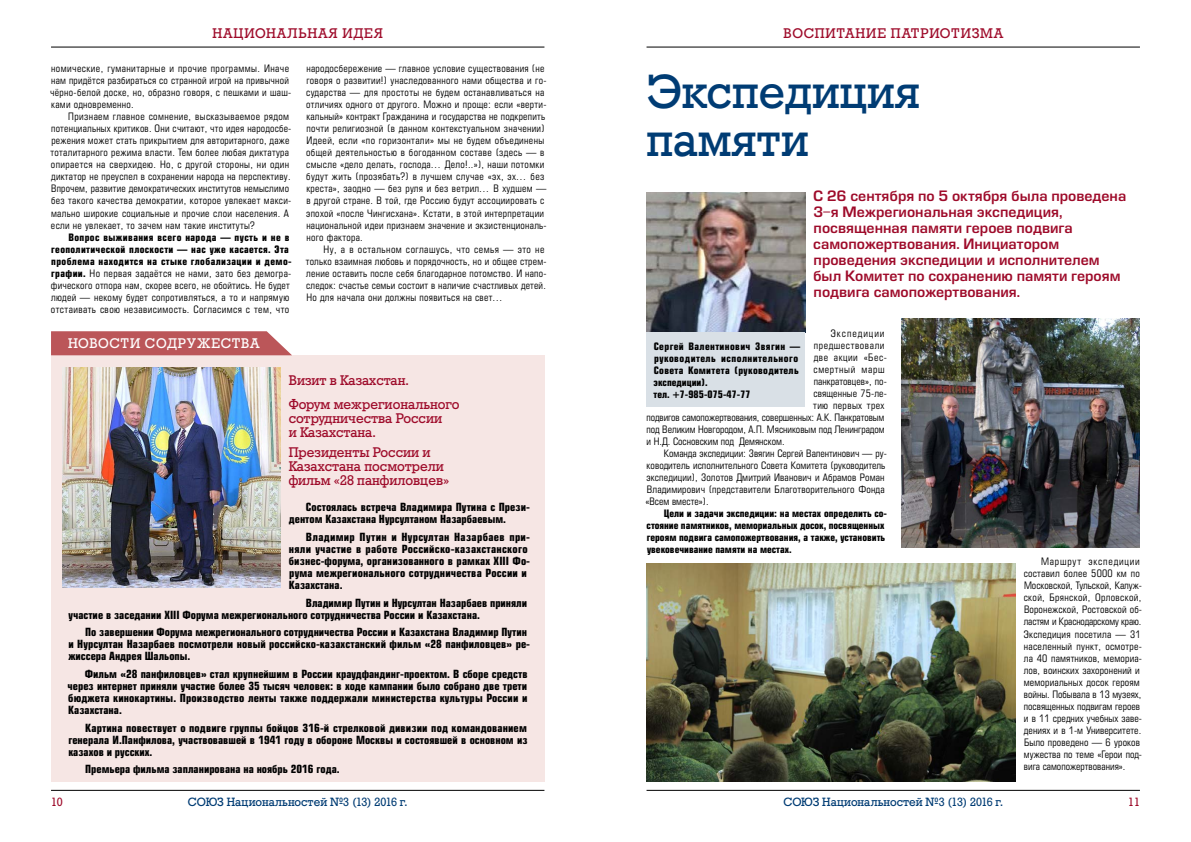
<style>
.page{position:relative;width:1191px;height:842px;background:#fff}
.page>*{position:absolute;margin:0;border:0;box-sizing:border-box;transform-origin:0 0}
.t1{font:48px/48px "Geo Slb 712 Medium CBT";color:#003c74}
.t2{font:14px/16px "Europe Demi C";color:#9e0b2a}
.t3{font:14px/14px "Geo Slb 712 Medium CBT";color:#9e0b2a}
.t4{font:14px "Geo Slb 712 Medium CBT";letter-spacing:.05em;color:#9e0b2a}
.t5{font:14px "Geo Slb 712 Medium CBT";letter-spacing:.045em;color:#fff}
.t6{font:14px "Geo Slb 712 Medium CBT";letter-spacing:.065em;color:#9e0b2a}
.t7{font:12px "Geo Slb 712 Medium CBT";color:#003c74}
.t8{font:12px "Geo Slb 712 Medium CBT";color:#9e0b2a}
.t9{font:700 11px/12px "Europe Condensed C";color:#000}
.t10{font:10px/12px "Europe Condensed C";letter-spacing:.025em;color:#000}
.t11{font:700 10px/12px "Europe Condensed C";color:#000}
.t12{font:10px "Europe Condensed C";color:#000}
.t13{font:700 10px/12px "Europe Condensed C";letter-spacing:.035em;color:#000}
.t14{font:10px "Europe Condensed C";letter-spacing:.005em;color:#000}
.t15{font:10px "Europe Condensed C";letter-spacing:-.005em;color:#000}
.t16{font:10px "Europe Condensed C";letter-spacing:.055em;color:#000}
.t17{font:10px "Europe Condensed C";letter-spacing:.05em;color:#000}
.t18{font:10px "Europe Condensed C";letter-spacing:.06em;color:#000}
.t19{font:10px "Europe Condensed C";letter-spacing:.095em;color:#000}
.s1{font-weight:700}
</style>
<div class="page">
<hr style="left:51px;top:790px;width:493px;height:1px;background:#000">
<hr style="left:646px;top:790px;width:494px;height:1px;background:#000">
<hr style="left:646px;top:47px;width:494px;height:1px;background:#000">
<hr style="left:51px;top:47px;width:493px;height:1px;background:#000">
<div style="left:51px;top:355px;width:493px;height:427px;background:#f6e6e4"></div>
<svg style="left:51px;top:331px;width:241px;height:24px;background:#bf6063"></svg>
<img style="left:63px;top:368px;width:217px;height:219px">
<img style="left:646px;top:193px;width:159px;height:140px">
<div style="left:646px;top:333px;width:159px;height:74px;background:#d9e0e6"></div>
<img style="left:901px;top:319px;width:239px;height:228px">
<img style="left:646px;top:564px;width:369px;height:218px">
<h2 class="t6" style="left:212px;top:25px;width:172px">НАЦИОНАЛЬНАЯ ИДЕЯ</h2>
<h2 class="t4" style="left:783px;top:25px;width:221px">ВОСПИТАНИЕ ПАТРИОТИЗМА</h2>
<p class="t10" style="left:50px;top:62px;width:242px">номические, гуманитарные и прочие программы. Иначе нам придётся разбираться со странной игрой на привычной чёрно-белой доске, но, образно говоря, с пешками и шаш&shy;ками одновременно.</p>
<p class="t10" style="left:51px;top:111px;width:242px;text-indent:18px">Признаем главное сомнение, высказываемое рядом потенциальных критиков. Они считают, что идея народосбе&shy;режения может стать прикрытием для авторитарного, даже тоталитарного режима власти. Тем более любая диктатура опирается на сверхидею. Но, с другой стороны, ни один диктатор не преуспел в сохранении народа на перспективу.<br>Впрочем, развитие демократических институтов немыслимо без такого качества демократии, которое увлекает макси&shy;мально широкие социальные и прочие слои населения. А если не увлекает, то зачем нам такие институты?</p>
<p class="t10" style="left:51px;top:231px;width:242px;text-indent:17px"><span class="s1">Вопрос выживания всего народа — пусть и не в геополитической плоскости — нас уже касается. Эта проблема находится на стыке глобализации и демо&shy;графии.</span> Но первая задаётся не нами, зато без демогра&shy;фического отпора нам, скорее всего, не обойтись. Не будет людей — некому будет сопротивляться, а то и напрямую отстаивать свою независимость. Согласимся с тем, что</p>
<p class="t10" style="left:306px;top:62px;width:242px">народосбережение — главное условие существования (не говоря о развитии!) унаследованного нами общества и го&shy;сударства — для простоты не будем останавливаться на отличиях одного от другого. Можно и проще: если «верти&shy;кальный» контракт Гражданина и государства не подкрепить почти религиозной (в данном контекстуальном значении)<br>Идеей, если «по горизонтали» мы не будем объединены общей деятельностью в богоданном составе (здесь — в смысле «дело делать, господа… Дело!..»), наши потомки будут жить (прозябать?) в лучшем случае «эх, эх… без креста», заодно — без руля и без ветрил… В худшем — в другой стране. В той, где Россию будут ассоциировать с эпохой «после Чингисхана». Кстати, в этой интерпретации национальной идеи признаем значение и экзистенциональ&shy;ного фактора.</p>
<p class="t10" style="left:306px;top:243px;width:242px;text-indent:18px">Ну, а в остальном соглашусь, что семья — это не только взаимная любовь и порядочность, но и общее стрем&shy;ление оставить после себя благодарное потомство. И напо&shy;следок: счастье семьи состоит в наличие счастливых детей.<br>Но для начала они должны появиться на свет…</p>
<h1 class="t1" style="left:646px;top:67px;width:275px">Экспедиция памяти</h1>
<p class="t2" style="left:813px;top:187px;width:315px">С 26 сентября по 5 октября была проведена 3-я Межрегиональная экспедиция, посвященная памяти героев подвига самопожертвования. Инициатором проведения экспедиции и исполнителем был Комитет по сохранению памяти героям подвига самопожертвования.</p>
<p class="t19" style="left:830px;top:327px;width:55px">Экспедиции</p>
<p class="t16" style="left:813px;top:339px;width:72px">предшествовали</p>
<p class="t17" style="left:814px;top:351px;width:75px">две акции «Бес-</p>
<p class="t18" style="left:813px;top:363px;width:72px">смертный марш</p>
<p class="t14" style="left:813px;top:375px;width:75px">панкратовцев», по-</p>
<p class="t10" style="left:813px;top:387px;width:75px">священные 75-ле-</p>
<p class="t10" style="left:813px;top:399px;width:73px">тию первых трех</p>
<p class="t15" style="left:646px;top:411px;width:239px">подвигов самопожертвования, совершенных: А.К. Панкратовым</p>
<p class="t12" style="left:646px;top:423px;width:240px">под Великим Новгородом, А.П. Мясниковым под Ленинградом</p>
<p class="t12" style="left:646px;top:435px;width:139px">и Н.Д. Сосновским под Демянском.</p>
<p class="t12" style="left:664px;top:447px;width:224px">Команда экспедиции: Звягин Сергей Валентинович — ру-</p>
<p class="t14" style="left:646px;top:459px;width:240px">ководитель исполнительного Совета Комитета (руководитель</p>
<p class="t10" style="left:646px;top:471px;width:240px">экспедиции), Золотов Дмитрий Иванович и Абрамов Роман</p>
<p class="t10" style="left:647px;top:483px;width:239px">Владимирович (представители Благотворительного Фонда</p>
<p class="t12" style="left:645px;top:495px;width:64px">«Всем вместе»).</p>
<p class="t11" style="left:646px;top:507px;width:242px;text-indent:17px">Цели и задачи экспедиции: на местах определить со&shy;стояние памятников, мемориальных досок, посвященных героям подвига самопожертвования, а также, установить увековечивание памяти на местах.</p>
<p class="t10" style="left:1023px;top:556px;width:120px;text-indent:17px">Маршрут экспедиции составил более 5000 км по<br>Московской, Тульской, Калуж&shy;ской, Брянской, Орловской,<br>Воронежской, Ростовской об&shy;ластям и Краснодарскому краю.<br>Экспедиция посетила — 31 населенный пункт, осмотре&shy;ла 40 памятников, мемориа&shy;лов, воинских захоронений и мемориальных досок героям войны. Побывала в 13 музеях, посвященных подвигам героев и в 11 средних учебных заве&shy;дениях и в 1-м Университете.<br>Было проведено — 6 уроков мужества по теме «Герои под&shy;вига самопожертвования».</p>
<h2 class="t5" style="left:68px;top:335px;width:193px">НОВОСТИ СОДРУЖЕСТВА</h2>
<p class="t13" style="left:653px;top:340px;width:148px">Сергей Валентинович Звягин — руководитель исполнительного<br>Совета Комитета (руководитель экспедиции).<br>тел. +7-985-075-47-77</p>
<h2 class="t3" style="left:289px;top:368px;width:172px;line-height:24.1px">Визит в Казахстан.<br>Форум межрегионального</h2>
<h2 class="t3" style="left:289px;top:411px;width:155px">сотрудничества России и Казахстана.</h2>
<h2 class="t3" style="left:289px;top:445px;width:162px">Президенты России и<br>Казахстана посмотрели фильм «28 панфиловцев»</h2>
<p class="t9" style="left:289px;top:501px;width:243px;text-indent:17px">Состоялась встреча Владимира Путина с Прези&shy;дентом Казахстана Нурсултаном Назарбаевым.</p>
<p class="t9" style="left:289px;top:531px;width:243px;text-indent:17px">Владимир Путин и Нурсултан Назарбаев при&shy;няли участие в работе Российско-казахстанского бизнес-форума, организованного в рамках XIII Фо&shy;рума межрегионального сотрудничества России и Казахстана.</p>
<p class="t9" style="left:69px;top:596px;width:460px;text-indent:237px">Владимир Путин и Нурсултан Назарбаев приняли участие в заседании XIII Форума межрегионального сотрудничества России и Казахстана.</p>
<p class="t9" style="left:68px;top:626px;width:463px;text-indent:17px">По завершении Форума межрегионального сотрудничества России и Казахстана Владимир Путин и Нурсултан Назарбаев посмотрели новый российско-казахстанский фильм «28 панфиловцев» ре&shy;жиссера Андрея Шальопы.</p>
<p class="t9" style="left:68px;top:668px;width:461px;text-align:justify;text-indent:17px">Фильм «28 панфиловцев» стал крупнейшим в России краудфандинг-проектом. В сборе средств через интернет приняли участие более 35 тысяч человек: в ходе кампании было собрано две трети бюджета кинокартины. Производство ленты также поддержали министерства культуры России и Казахстана.</p>
<p class="t9" style="left:68px;top:721px;width:461px;text-align:justify;text-indent:17px">Картина повествует о подвиге группы бойцов 316‑й стрелковой дивизии под командованием генерала И.Панфилова, участвовавшей в 1941 году в обороне Москвы и состоявшей в основном из казахов и русских.</p>
<p class="t9" style="left:85px;top:763px;width:256px">Премьера фильма запланирована на ноябрь 2016 года.</p>
<p class="t8" style="left:51px;top:795px;width:13px">10</p>
<p class="t7" style="left:188px;top:795px;width:221px">СОЮЗ Национальностей №3 (13) 2016 г.</p>
<p class="t7" style="left:783px;top:795px;width:221px">СОЮЗ Национальностей №3 (13) 2016 г.</p>
<p class="t8" style="left:1128px;top:795px;width:13px">11</p>
</div>
